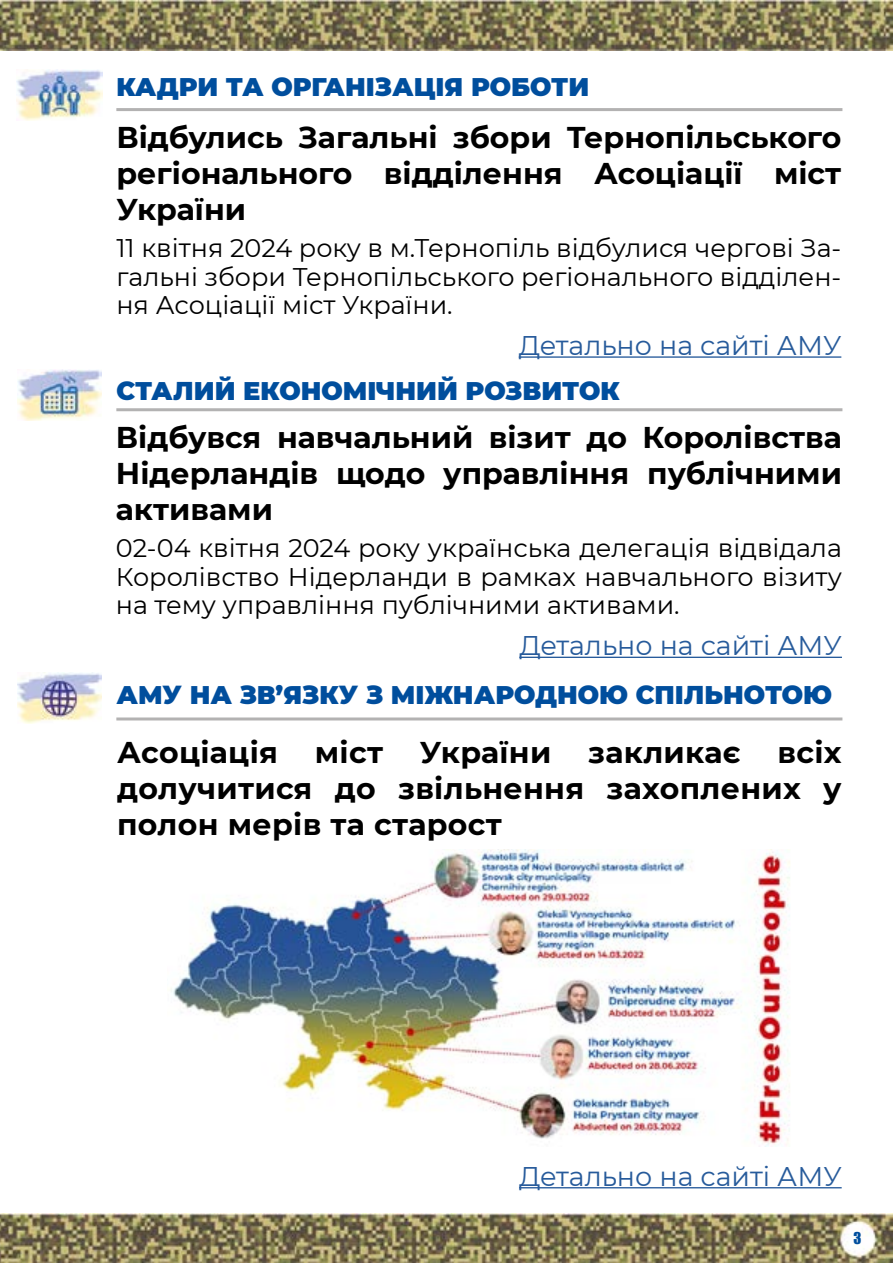
<style>
.page{position:relative;width:893px;height:1263px;background:#fff}
.page>*{position:absolute;margin:0;border:0;box-sizing:border-box;transform-origin:0 0}
.t1{font:700 30px/36px "Montserrat";color:#000;text-align:justify}
.t2{font:27px "Montserrat";color:#275b9b}
.t3{font:25.5px/28.5px "Montserrat";color:#000;text-align:justify}
.t4{font:900 25.5px "Montserrat";color:#004e9d}
.t5{font:15px "Impact";color:#004e9d}
</style>
<div class="page">
<img style="left:0;top:0;width:893px;height:50px">
<img style="left:0;top:1213px;width:893px;height:50px">
<img style="left:17px;top:69px;width:85px;height:51px">
<hr style="left:116px;top:108px;width:726px;height:3px;background:#b3b2b2">
<hr style="left:519px;top:356px;width:322px;height:2px;background:#275b9b">
<img style="left:17px;top:369px;width:85px;height:51px">
<hr style="left:116px;top:408px;width:726px;height:3px;background:#b3b2b2">
<hr style="left:519px;top:657px;width:323px;height:1px;background:#275b9b">
<hr style="left:116px;top:717px;width:726px;height:3px;background:#b3b2b2">
<img style="left:17px;top:672px;width:85px;height:51px">
<hr style="left:519px;top:1187px;width:323px;height:1px;background:#275b9b">
<img style="left:171px;top:849px;width:619px;height:298px">
<p class="t4" style="left:116px;top:67px;width:474px">КАДРИ ТА ОРГАНІЗАЦІЯ РОБОТИ</p>
<p class="t1" style="left:116px;top:118px;width:726px">Відбулись Загальні збори Тернопільського регіонального відділення Асоціації міст України</p>
<p class="t3" style="left:116px;top:233px;width:726px">11 квітня 2024 року в м.Тернопіль відбулися чергові За&shy;гальні збори Тернопільського регіонального відділен&shy;ня Асоціації міст України.</p>
<p class="t2" style="left:519px;top:327px;width:324px">Детально на сайті АМУ</p>
<p class="t4" style="left:116px;top:372px;width:505px">СТАЛИЙ ЕКОНОМІЧНИЙ РОЗВИТОК</p>
<p class="t1" style="left:116px;top:418px;width:728px">Відбувся навчальний візит до Королівства Нідерландів щодо управління публічними активами</p>
<p class="t3" style="left:116px;top:533px;width:728px">02-04 квітня 2024 року українська делегація відвідала Королівство Нідерланди в рамках навчального візиту на тему управління публічними активами.</p>
<p class="t2" style="left:519px;top:627px;width:324px">Детально на сайті АМУ</p>
<p class="t4" style="left:116px;top:676px;width:717px">АМУ НА ЗВ’ЯЗКУ З МІЖНАРОДНОЮ СПІЛЬНОТОЮ</p>
<p class="t1" style="left:117px;top:733px;width:726px">Асоціація міст України закликає всіх долучитися до звільнення захоплених у полон мерів та старост</p>
<p class="t2" style="left:519px;top:1157px;width:324px">Детально на сайті АМУ</p>
<p class="t5" style="left:853px;top:1226px;width:9px">3</p>
</div>
